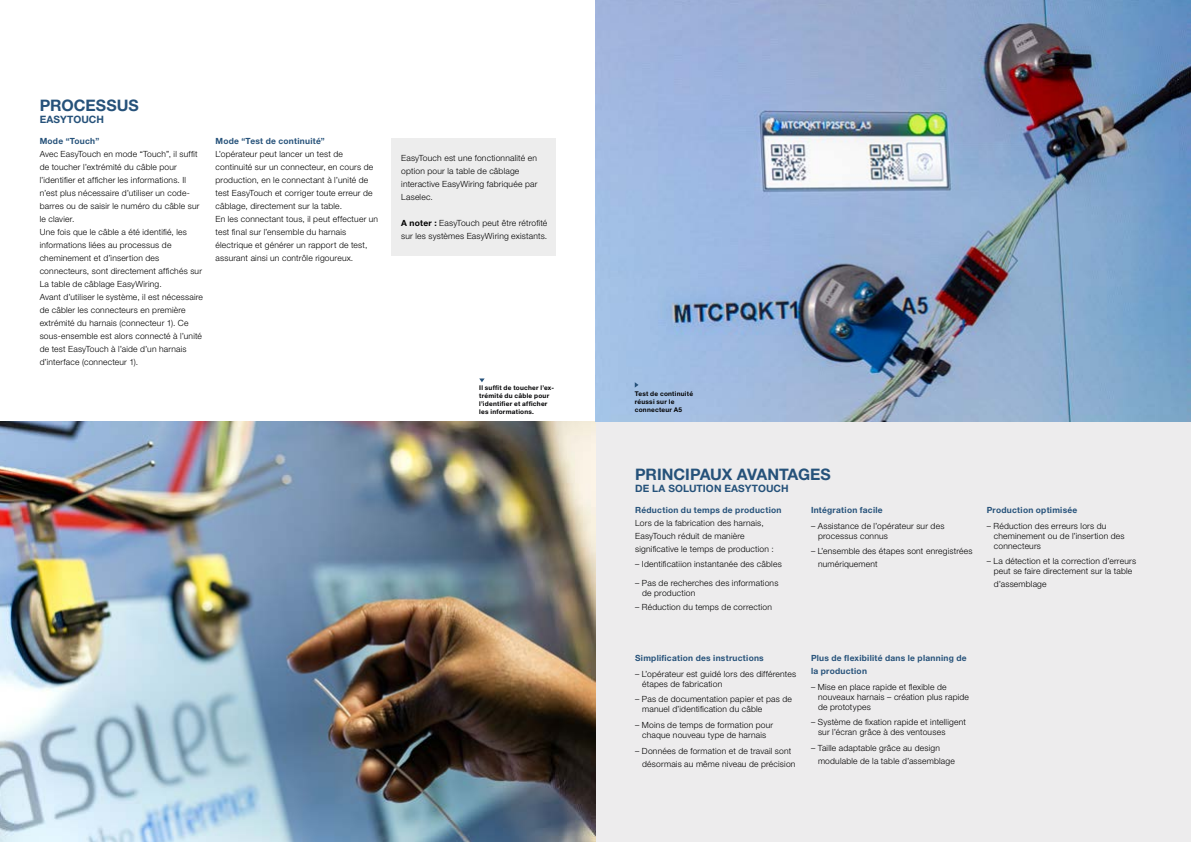
<style>
.page{position:relative;width:1191px;height:842px;background:#fff}
.page>*{position:absolute;margin:0;border:0;box-sizing:border-box;transform-origin:0 0}
.t1{font:700 15.9px "Helvetica Neue LT Std";color:#26527a}
.t2{font:700 10.2px "Helvetica Neue LT Std";letter-spacing:.01em;color:#26527a}
.t3{font:300 8.5px/13px "Helvetica Neue LT Std";letter-spacing:.025em;color:#000}
.t4{font:700 8.5px/13px "Helvetica Neue LT Std";letter-spacing:.03em;color:#26527a}
.t5{font:700 6.5px/8px "Helvetica Neue LT Std";letter-spacing:.035em;color:#020203}
.s1{font-weight:700}
</style>
<div class="page">
<div style="left:595px;top:0;width:596px;height:842px;background:#edeced"></div>
<img style="left:0;top:421px;width:595px;height:421px">
<img style="left:595px;top:0;width:596px;height:421px">
<div style="left:391px;top:138px;width:165px;height:118px;background:#ededed"></div>
<svg style="left:479px;top:378px;width:5px;height:4px"></svg>
<svg style="left:635px;top:382px;width:3px;height:6px"></svg>
<h1 class="t1" style="left:40px;top:95px;width:101px">PROCESSUS</h1>
<p class="t2" style="left:40px;top:113px;width:66px">EASYTOUCH</p>
<p class="t4" style="left:40px;top:134px;width:61px">Mode “Touch”</p>
<p class="t3" style="left:40px;top:147px;width:165px">Avec EasyTouch en mode “Touch”, il suffit de toucher l’extrémité du câble pour l’identifier et afficher les informations. Il n’est plus nécessaire d’utiliser un code&shy;barres ou de saisir le numéro du câble sur le clavier.<br>Une fois que le câble a été identifié, les informations liées au processus de cheminement et d’insertion des connecteurs, sont directement affichés sur La table de câblage EasyWiring.<br>Avant d’utiliser le système, il est nécessaire de câbler les connecteurs en première extrémité du harnais (connecteur 1). Ce sous-ensemble est alors connecté à l’unité de test EasyTouch à l’aide d’un harnais d’interface (connecteur 1).</p>
<p class="t4" style="left:215px;top:134px;width:111px">Mode “Test de continuité”</p>
<p class="t3" style="left:215px;top:147px;width:164px">L’opérateur peut lancer un test de continuité sur un connecteur, en cours de production, en le connectant à l’unité de test EasyTouch et corriger toute erreur de câblage, directement sur la table.<br>En les connectant tous, il peut effectuer un test final sur l’ensemble du harnais électrique et générer un rapport de test, assurant ainsi un contrôle rigoureux.</p>
<p class="t3" style="left:401px;top:151px;width:138px">EasyTouch est une fonctionnalité en option pour la table de câblage interactive EasyWiring fabriquée par<br>Laselec.</p>
<p class="t3" style="left:401px;top:216px;width:147px"><span class="s1">A noter :</span> EasyTouch peut être rétrofité sur les systèmes EasyWiring existants.</p>
<p class="t5" style="left:479px;top:384px;width:76px">Il suffit de toucher l’ex&shy;trémité du câble pour l’identifier et afficher les informations.</p>
<p class="t5" style="left:635px;top:389px;width:60px">Test de continuité réussi sur le connecteur A5</p>
<h1 class="t1" style="left:635px;top:464px;width:197px">PRINCIPAUX AVANTAGES</h1>
<p class="t2" style="left:635px;top:482px;width:155px">DE LA SOLUTION EASYTOUCH</p>
<p class="t4" style="left:635px;top:503px;width:148px">Réduction du temps de production</p>
<p class="t3" style="left:635px;top:516px;width:140px">Lors de la fabrication des harnais,<br>EasyTouch réduit de manière significative le temps de production :</p>
<p class="t3" style="left:635px;top:557px;width:148px">– Identificatiion instantanée des câbles</p>
<p class="t3" style="left:642px;top:578px;width:138px;line-height:10px;text-indent:-7px">– Pas de recherches des informations de production</p>
<p class="t3" style="left:635px;top:600px;width:138px">– Réduction du temps de correction</p>
<p class="t4" style="left:811px;top:503px;width:73px">Intégration facile</p>
<p class="t3" style="left:818px;top:520px;width:128px;line-height:10px;text-indent:-7px">– Assistance de l’opérateur sur des processus connus</p>
<p class="t3" style="left:818px;top:545px;width:156px;text-indent:-7px">– L’ensemble des étapes sont enregistrées numériquement</p>
<p class="t4" style="left:986px;top:503px;width:92px">Production optimisée</p>
<p class="t3" style="left:993px;top:520px;width:132px;line-height:10px;text-indent:-7px">– Réduction des erreurs lors du cheminement ou de l’insertion des connecteurs</p>
<p class="t3" style="left:986px;top:556px;width:151px;line-height:10px;text-align:center">– La détection et la correction d’erreurs peut se faire directement sur la table</p>
<p class="t3" style="left:993px;top:578px;width:54px">d’assemblage</p>
<p class="t4" style="left:635px;top:651px;width:130px">Simplification des instructions</p>
<p class="t3" style="left:642px;top:669px;width:155px;line-height:10px;text-indent:-7px">– L’opérateur est guidé lors des différentes étapes de fabrication</p>
<p class="t3" style="left:642px;top:694px;width:151px;line-height:10px;text-indent:-7px">– Pas de documentation papier et pas de manuel d’identification du câble</p>
<p class="t3" style="left:635px;top:720px;width:140px;line-height:10px;text-align:center">– Moins de temps de formation pour chaque nouveau type de harnais</p>
<p class="t3" style="left:642px;top:744px;width:155px;text-indent:-7px">– Données de formation et de travail sont désormais au même niveau de précision</p>
<p class="t4" style="left:811px;top:651px;width:157px">Plus de flexibilité dans le planning de la production</p>
<p class="t3" style="left:818px;top:682px;width:152px;line-height:10px;text-indent:-7px">– Mise en place rapide et flexible de nouveaux harnais – création plus rapide de prototypes</p>
<p class="t3" style="left:818px;top:717px;width:149px;line-height:10px;text-indent:-7px">– Système de fixation rapide et intelligent sur l’écran grâce à des ventouses</p>
<p class="t3" style="left:818px;top:741px;width:138px;text-indent:-7px">– Taille adaptable grâce au design modulable de la table d’assemblage</p>
</div>
